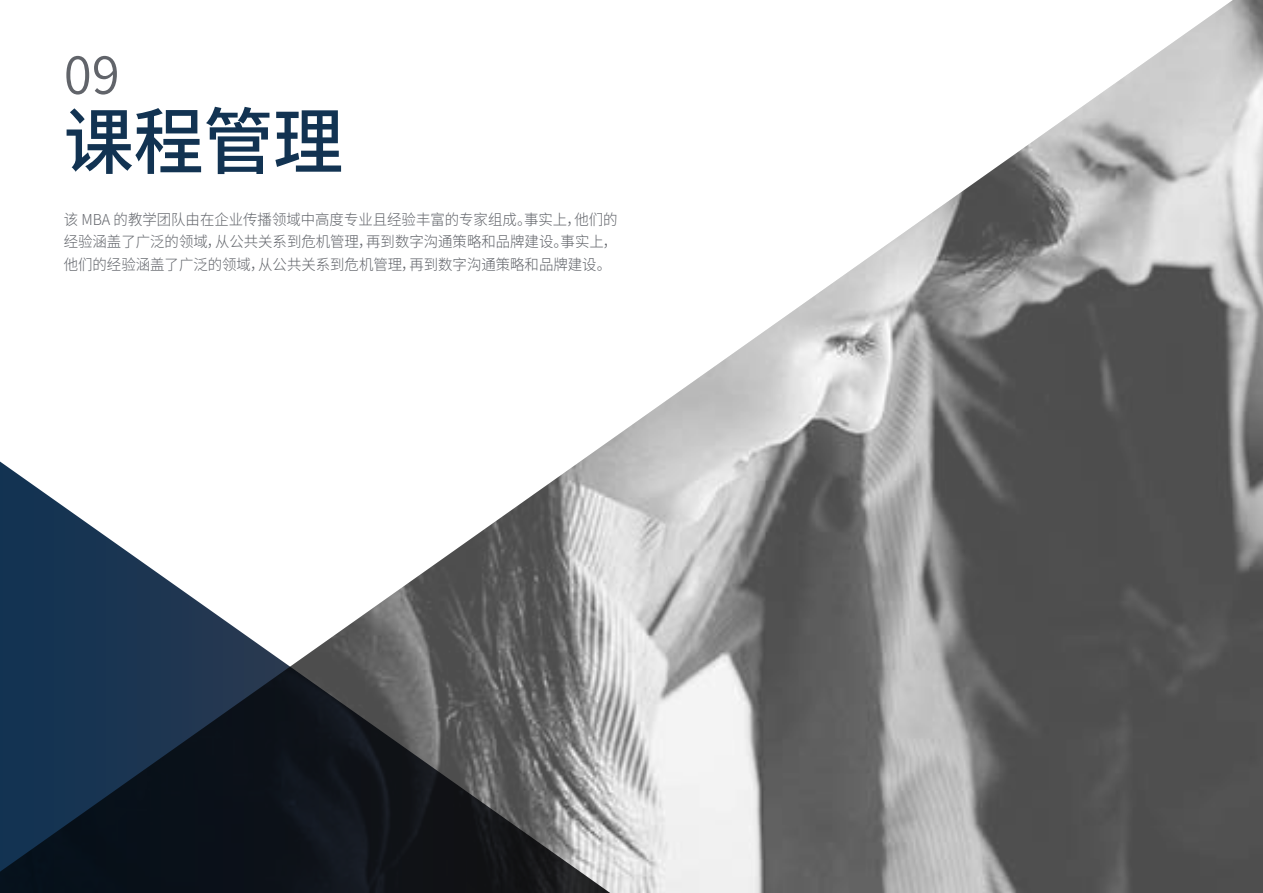
<style>
.page{position:relative;width:1263px;height:893px;background:#fff}
.page>*{position:absolute;margin:0;border:0;box-sizing:border-box;transform-origin:0 0}
.t1{font:500 72px "Source Han Sans CN";color:#123352}
.t2{font:52.5px "Source Han Sans CN";color:#61646a}
.t3{font:300 15px/22.5px "Source Han Sans CN";color:#61646a;text-align:justify;scale:.96 1}
</style>
<div class="page">
<img style="left:602px;top:0;width:661px;height:893px">
<svg style="left:0;top:446px;width:640px;height:447px"></svg>
<h2 class="t2" style="left:64px;top:45px;width:57px">09</h2>
<h1 class="t1" style="left:64px;top:101px;width:281px">课程管理</h1>
<p class="t3" style="left:64px;top:208px;width:578px">该 MBA 的教学团队由在企业传播领域中高度专业且经验丰富的专家组成。事实上，他们的经验涵盖了广泛的领域，从公共关系到危机管理，再到数字沟通策略和品牌建设。事实上，他们的经验涵盖了广泛的领域，从公共关系到危机管理，再到数字沟通策略和品牌建设。</p>
</div>
